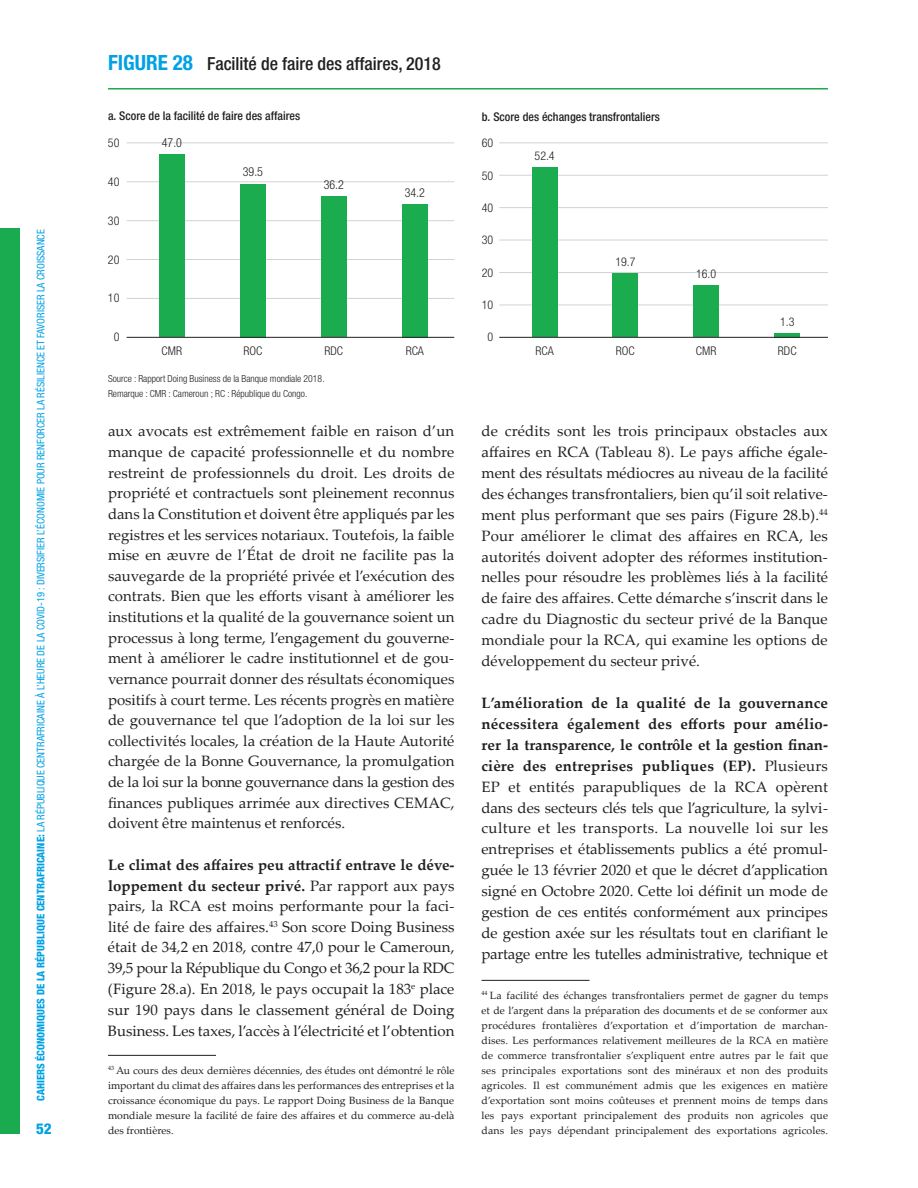
<style>
.page{position:relative;width:918px;height:1188px;background:#fff}
.page>*{position:absolute;margin:0;border:0;box-sizing:border-box;transform-origin:0 0}
.t1{font:500 condensed 18px "Helvetica Neue";color:#231f20}
.t2{font:15px/20.9px "Palatino Linotype";color:#231f20;text-align:justify}
.t3{font:800 condensed 15px "Helvetica Neue";color:#00a2e4}
.t4{font:300 condensed 12.45px "Helvetica Neue";color:#231f20}
.t5{font:500 condensed 12px "Helvetica Neue";color:#231f20}
.t6{font:300 condensed 12px "Helvetica Neue";color:#231f20}
.t7{font:10.5px/15px "Palatino Linotype";letter-spacing:.01em;color:#231f20;text-align:justify}
.t8{font:condensed 10.5px "Helvetica Neue";color:#00a2e4}
.t9{font:300 condensed 9.75px/15px "Helvetica Neue";color:#231f20}
.s1{font-weight:800}
.s2{font-weight:700;font-size:21px;color:#00a2e4}
.s3{font-weight:700}
</style>
<div class="page">
<div style="left:0;top:229px;width:20px;height:905px;background:#1aab50"></div>
<hr style="left:499px;top:142px;width:329px;height:1px;background:#d1d2d4">
<hr style="left:499px;top:175px;width:329px;height:1px;background:#d1d2d4">
<hr style="left:499px;top:207px;width:329px;height:1px;background:#d1d2d4">
<hr style="left:499px;top:240px;width:329px;height:1px;background:#d1d2d4">
<hr style="left:499px;top:272px;width:329px;height:1px;background:#d1d2d4">
<hr style="left:499px;top:305px;width:329px;height:1px;background:#d1d2d4">
<svg style="left:775px;top:333px;width:25px;height:4px"></svg>
<div style="left:694px;top:285px;width:25px;height:52px;background:#1cac50"></div>
<div style="left:613px;top:274px;width:25px;height:63px;background:#1cac50"></div>
<div style="left:532px;top:168px;width:25px;height:169px;background:#1cac50"></div>
<hr style="left:499px;top:337px;width:329px;height:1px;background:#231f20">
<hr style="left:127px;top:142px;width:327px;height:1px;background:#d1d2d4">
<hr style="left:127px;top:181px;width:327px;height:1px;background:#d1d2d4">
<hr style="left:127px;top:220px;width:327px;height:1px;background:#d1d2d4">
<hr style="left:127px;top:259px;width:327px;height:1px;background:#d1d2d4">
<hr style="left:127px;top:298px;width:327px;height:1px;background:#d1d2d4">
<div style="left:402px;top:204px;width:26px;height:133px;background:#1cac50"></div>
<div style="left:321px;top:197px;width:26px;height:140px;background:#1cac50"></div>
<div style="left:240px;top:184px;width:26px;height:153px;background:#1cac50"></div>
<div style="left:159px;top:155px;width:26px;height:182px;background:#1cac50"></div>
<hr style="left:127px;top:337px;width:327px;height:1px;background:#231f20">
<hr style="left:108px;top:88px;width:720px;height:2px;background:#1aab50">
<hr style="left:108px;top:1055px;width:108px;height:1px;background:#231f20">
<hr style="left:482px;top:980px;width:108px;height:1px;background:#231f20">
<p class="t8" style="left:35px;top:1101px;width:873px;rotate:-90deg"><span class="s1">CAHIERS ÉCONOMIQUES DE LA RÉPUBLIQUE CENTRAFRICAINE:</span> LA RÉPUBLIQUE CENTRAFRICAINE À L’HEURE DE LA COVID-19 : DIVERSIFIER L’ÉCONOMIE POUR RENFORCER LA RÉSILIENCE ET FAVORISER LA CROISSANCE</p>
<p class="t3" style="left:36px;top:1119px;width:17px">52</p>
<p class="t1" style="left:108px;top:53px;width:334px"><span class="s2">FIGURE 28</span> Facilité de faire des affaires, 2018</p>
<p class="t5" style="left:108px;top:108px;width:194px">a. Score de la facilité de faire des affaires</p>
<p class="t4" style="left:162px;top:136px;width:22px">47.0</p>
<p class="t4" style="left:243px;top:165px;width:22px">39.5</p>
<p class="t6" style="left:108px;top:136px;width:13px">50</p>
<p class="t6" style="left:108px;top:175px;width:13px">40</p>
<p class="t6" style="left:108px;top:214px;width:13px">30</p>
<p class="t6" style="left:108px;top:253px;width:13px">20</p>
<p class="t6" style="left:108px;top:291px;width:13px">10</p>
<p class="t6" style="left:114px;top:330px;width:7px">0</p>
<p class="t4" style="left:324px;top:178px;width:22px">36.2</p>
<p class="t4" style="left:405px;top:185px;width:22px">34.2</p>
<p class="t6" style="left:162px;top:344px;width:22px">CMR</p>
<p class="t6" style="left:243px;top:344px;width:20px">ROC</p>
<p class="t6" style="left:325px;top:344px;width:20px">RDC</p>
<p class="t6" style="left:406px;top:344px;width:20px">RCA</p>
<p class="t9" style="left:108px;top:371px;width:218px">Source : Rapport Doing Business de la Banque mondiale 2018.<br>Remarque : CMR : Cameroun ; RC : République du Congo.</p>
<p class="t2" style="left:108px;top:420px;width:348px">aux avocats est extrêmement faible en raison d’un manque de capacité professionnelle et du nombre restreint de professionnels du droit. Les droits de propriété et contractuels sont pleinement reconnus dans la Constitution et doivent être appliqués par les registres et les services notariaux. Toutefois, la faible mise en æuvre de l’État de droit ne facilite pas la sauvegarde de la propriété privée et l’exécution des contrats. Bien que les efforts visant à améliorer les institutions et la qualité de la gouvernance soient un processus à long terme, l’engagement du gouverne&shy;ment à améliorer le cadre institutionnel et de gou&shy;vernance pourrait donner des résultats économiques positifs à court terme. Les récents progrès en matière de gouvernance tel que l’adoption de la loi sur les collectivités locales, la création de la Haute Autorité chargée de la Bonne Gouvernance, la promulgation de la loi sur la bonne gouvernance dans la gestion des finances publiques arrimée aux directives CEMAC, doivent être maintenus et renforcés.</p>
<p class="t2" style="left:108px;top:854px;width:348px"><span class="s3">Le climat des affaires peu attractif entrave le déve&shy;loppement du secteur privé.</span> Par rapport aux pays pairs, la RCA est moins performante pour la faci&shy;lité de faire des affaires.<sup>43</sup> Son score Doing Business était de 34,2 en 2018, contre 47,0 pour le Cameroun, 39,5 pour la République du Congo et 36,2 pour la RDC (Figure 28.a). En 2018, le pays occupait la 183<sup>e</sup> place sur 190 pays dans le classement général de Doing Business. Les taxes, l’accès à l’électricité et l’obtention</p>
<p class="t7" style="left:108px;top:1062px;width:348px"><sup>43</sup> Au cours des deux dernières décennies, des études ont démontré le rôle important du climat des affaires dans les performances des entreprises et la croissance économique du pays. Le rapport Doing Business de la Banque mondiale mesure la facilité de faire des affaires et du commerce au-delà des frontières.</p>
<p class="t5" style="left:482px;top:110px;width:180px">b. Score des échanges transfrontaliers</p>
<p class="t6" style="left:535px;top:149px;width:22px">52.4</p>
<p class="t6" style="left:482px;top:136px;width:13px">60</p>
<p class="t6" style="left:482px;top:169px;width:13px">50</p>
<p class="t6" style="left:482px;top:201px;width:13px">40</p>
<p class="t6" style="left:482px;top:233px;width:13px">30</p>
<p class="t6" style="left:482px;top:266px;width:13px">20</p>
<p class="t6" style="left:482px;top:298px;width:13px">10</p>
<p class="t6" style="left:488px;top:330px;width:7px">0</p>
<p class="t6" style="left:615px;top:255px;width:22px">19.7</p>
<p class="t6" style="left:696px;top:267px;width:22px">16.0</p>
<p class="t6" style="left:780px;top:315px;width:16px">1.3</p>
<p class="t6" style="left:536px;top:344px;width:20px">RCA</p>
<p class="t6" style="left:616px;top:344px;width:20px">ROC</p>
<p class="t6" style="left:696px;top:344px;width:22px">CMR</p>
<p class="t6" style="left:778px;top:344px;width:20px">RDC</p>
<p class="t2" style="left:481px;top:420px;width:348px">de crédits sont les trois principaux obstacles aux affaires en RCA (Tableau 8). Le pays affiche égale&shy;ment des résultats médiocres au niveau de la facilité des échanges transfrontaliers, bien qu’il soit relative&shy;ment plus performant que ses pairs (Figure 28.b).<sup>44<br></sup>Pour améliorer le climat des affaires en RCA, les autorités doivent adopter des réformes institution&shy;nelles pour résoudre les problèmes liés à la facilité de faire des affaires. Cette démarche s’inscrit dans le cadre du Diagnostic du secteur privé de la Banque mondiale pour la RCA, qui examine les options de développement du secteur privé.</p>
<p class="t2" style="left:482px;top:692px;width:348px"><span class="s3">L’amélioration de la qualité de la gouvernance nécessitera également des efforts pour amélio&shy;rer la transparence, le contrôle et la gestion finan&shy;cière des entreprises publiques (EP).</span> Plusieurs EP et entités parapubliques de la RCA opèrent dans des secteurs clés tels que l’agriculture, la sylvi&shy;culture et les transports. La nouvelle loi sur les entreprises et établissements publics a été promul&shy;guée le 13 février 2020 et que le décret d’application signé en Octobre 2020. Cette loi définit un mode de gestion de ces entités conformément aux principes de gestion axée sur les résultats tout en clarifiant le partage entre les tutelles administrative, technique et</p>
<p class="t7" style="left:482px;top:987px;width:348px"><sup>44</sup> La facilité des échanges transfrontaliers permet de gagner du temps et de l’argent dans la préparation des documents et de se conformer aux procédures frontalières d’exportation et d’importation de marchan&shy;dises. Les performances relativement meilleures de la RCA en matière de commerce transfrontalier s’expliquent entre autres par le fait que ses principales exportations sont des minéraux et non des produits agricoles. Il est communément admis que les exigences en matière d’exportation sont moins coûteuses et prennent moins de temps dans les pays exportant principalement des produits non agricoles que dans les pays dépendant principalement des exportations agricoles.</p>
</div>
